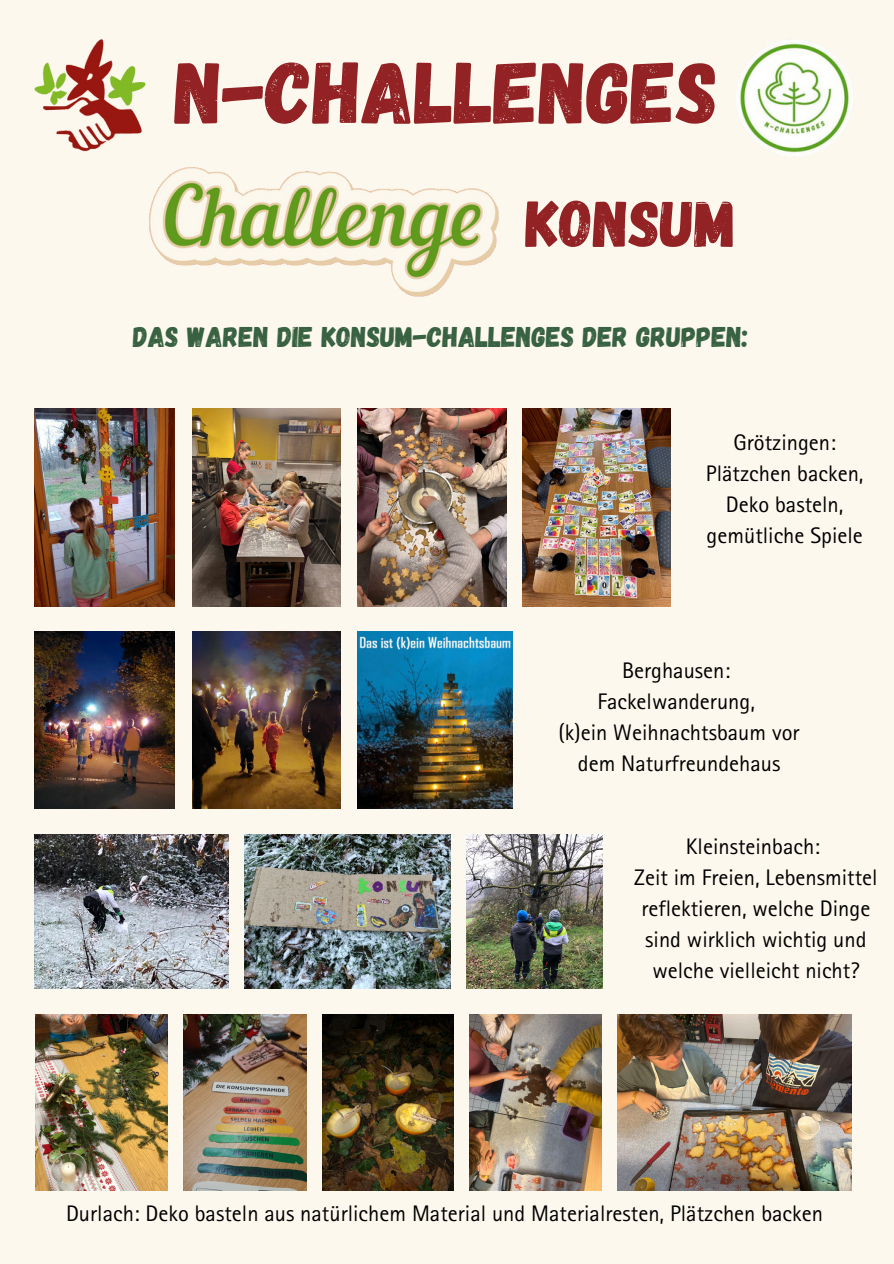
<style>
.page{position:relative;width:894px;height:1264px;background:#fff}
.page>*{position:absolute;margin:0;border:0;box-sizing:border-box;transform-origin:0 0}
.t1{font:87.6px "Gagalin";color:#922224}
.t2{font:65.55px "Gagalin";color:#922224}
.t3{font:28.5px "Gagalin";color:#376141}
.t4{font:22.5px/30.9px "Rotis Sans Serif Std";color:#000;text-align:center}
</style>
<div class="page">
<div style="left:0;top:0;width:893px;height:1263px;background:#fdf8ee"></div>
<img style="left:736px;top:40px;width:117px;height:116px">
<img style="left:34px;top:39px;width:112px;height:113px">
<img style="left:149px;top:167px;width:350px;height:130px">
<img style="left:522px;top:408px;width:148px;height:198px">
<img style="left:357px;top:408px;width:149px;height:198px">
<img style="left:192px;top:408px;width:148px;height:198px">
<img style="left:35px;top:408px;width:139px;height:198px">
<img style="left:35px;top:631px;width:139px;height:177px">
<img style="left:192px;top:631px;width:148px;height:177px">
<img style="left:357px;top:631px;width:156px;height:177px">
<img style="left:466px;top:834px;width:136px;height:154px">
<img style="left:244px;top:834px;width:206px;height:154px">
<img style="left:35px;top:834px;width:193px;height:154px">
<img style="left:617px;top:1014px;width:234px;height:176px">
<img style="left:469px;top:1014px;width:132px;height:176px">
<img style="left:322px;top:1014px;width:131px;height:176px">
<img style="left:183px;top:1014px;width:123px;height:176px">
<img style="left:36px;top:1014px;width:131px;height:176px">
<p class="t1" style="left:175px;top:36px;width:545px">N-CHALLENGES</p>
<h1 class="t2" style="left:525px;top:181px;width:211px">KONSUM</h1>
<p class="t3" style="left:133px;top:318px;width:616px">DAS WAREN DIE KONSUM-CHALLENGES DER GRUPPEN:</p>
<h2 class="t4" style="left:705px;top:430px;width:159px">Grötzingen:<br>Plätzchen backen,<br>Deko basteln, gemütliche Spiele</h2>
<p class="t4" style="left:621px;top:658px;width:110px">Berghausen:</p>
<h3 class="t4" style="left:597px;top:689px;width:159px">Fackelwanderung,</h3>
<p class="t4" style="left:558px;top:720px;width:242px">(k)ein Weihnachtsbaum vor dem Naturfreundehaus</p>
<p class="t4" style="left:685px;top:834px;width:136px">Kleinsteinbach:</p>
<p class="t4" style="left:634px;top:865px;width:245px">Zeit im Freien, Lebensmittel reflektieren, welche Dinge sind wirklich wichtig und welche vielleicht nicht?</p>
<p class="t4" style="left:66px;top:1200px;width:758px">Durlach: Deko basteln aus natürlichem Material und Materialresten, Plätzchen backen</p>
</div>
